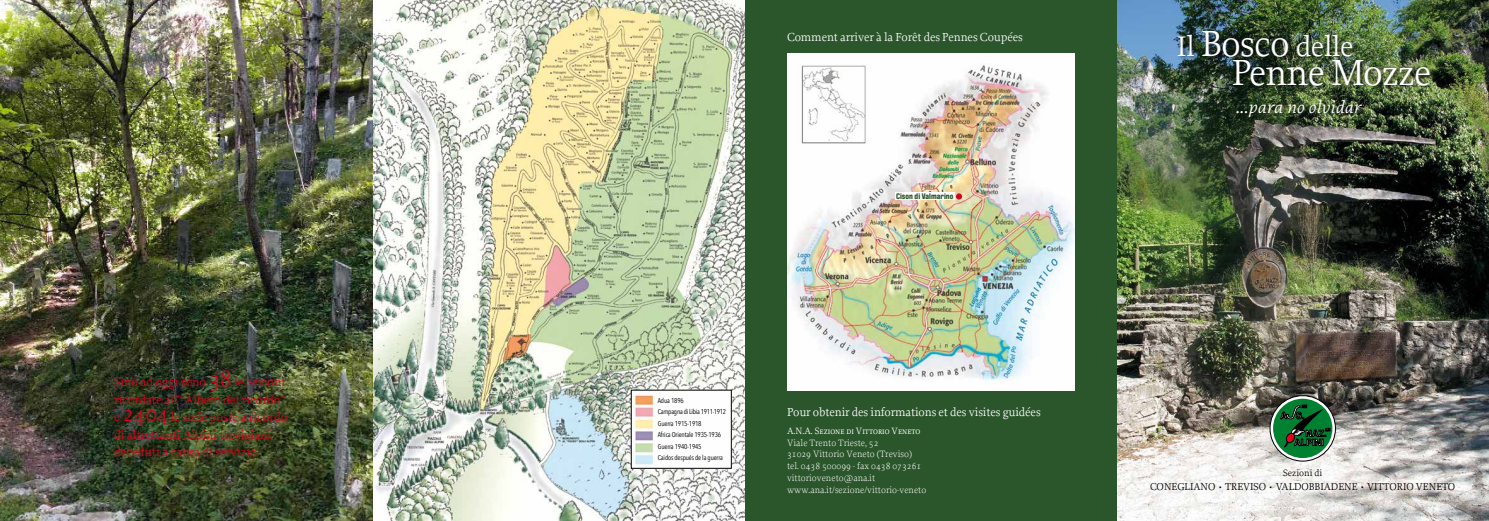
<style>
.page{position:relative;width:1489px;height:521px;background:#fff}
.page>*{position:absolute;margin:0;border:0;box-sizing:border-box;transform-origin:0 0}
.t1{font:38.24px "Proforma";letter-spacing:-.02em;color:#fff}
.t2{font:29.84px "Proforma";letter-spacing:-.02em;color:#fff}
.t3{font:italic 18.2px "Proforma";letter-spacing:.02em;color:#fff}
.t4{font:13.04px/17.6px "Proforma";letter-spacing:-.01em;color:#da001c}
.t5{font:12.25px "Proforma";letter-spacing:-.01em;color:#fff}
.t6{font:10.5px "Proforma";color:#000}
.t7{font:300 9.62px/11.7px "Proforma";color:#fff}
.t8{font:9.62px "Proforma Book SC";color:#fff}
.t9{font:9.62px "Proforma";color:#000}
.t10{font:900 7.96px "Brauer Neue";color:#2b562b}
.t11{font:7px/11.5px "Avenir Next Condensed";letter-spacing:-.02em;color:#000}
.s1{font-size:23.54px}
.s2{font-size:38.24px}
</style>
<div class="page">
<div style="left:744px;top:0;width:372px;height:521px;background:#2b562b"></div>
<img style="left:1116px;top:0;width:372px;height:521px">
<div style="left:1176px;top:28px;width:259px;height:62px;background:#000;opacity:.75"></div>
<div style="left:1237px;top:98px;width:130px;height:22px;background:#000;opacity:.75"></div>
<img style="left:0;top:0;width:744px;height:521px">
<svg style="left:1269px;top:396px;width:66px;height:65px"></svg>
<div style="left:1269px;top:395px;width:66px;height:66px;border:1px solid #000;border-radius:50%"></div>
<div style="left:1272px;top:399px;width:60px;height:59px;background:#008132;border-radius:50%"></div>
<svg style="left:1280px;top:405px;width:49px;height:42px"></svg>
<img style="left:787px;top:53px;width:286px;height:338px">
<svg style="left:955px;top:193px;width:7px;height:7px"></svg>
<div style="left:895px;top:193px;width:59px;height:7px;background:#fff"></div>
<img style="left:633px;top:392px;width:96px;height:74px">
<p class="t4" style="left:114px;top:373px;width:175px">Sino ad oggi sono <span class="s1">38</span> le Sezioni ricordate all’“Albero del ricordo” e <span class="s1">2404</span> le stele poste a ricordo di altrettanti Alpini trevigiani deceduti a causa di servizio.</p>
<p class="t5" style="left:787px;top:29px;width:237px">Comment arriver à la Forêt des Pennes Coupées</p>
<p class="t10" style="left:896px;top:192px;width:59px">Cison di Valmarino</p>
<p class="t11" style="left:658px;top:394px;width:70px">Adua 1896<br>Campagna di Libia 1911-1912<br>Guerra 1915-1918<br>Africa Orientale 1935-1936<br>Guerra 1940-1945<br>Caidos después de la guerra</p>
<p class="t5" style="left:787px;top:405px;width:255px">Pour obtenir des informations et des visites guidées</p>
<p class="t8" style="left:787px;top:425px;width:135px">A.N.A. Sezione di Vittorio Veneto</p>
<p class="t7" style="left:787px;top:436px;width:141px">Viale Trento Trieste, 52<br>31029 Vittorio Veneto (Treviso) tel. 0438 500099 - fax 0438 073261 vittorioveneto@ana.it www.ana.it/sezione/vittorio-veneto</p>
<h2 class="t2" style="left:1176px;top:28px;width:178px">Il <span class="s2">Bosco</span> delle</h2>
<h1 class="t1" style="left:1231px;top:49px;width:201px">Penne Mozze</h1>
<h3 class="t3" style="left:1235px;top:95px;width:126px">...para no olvidar</h3>
<p class="t9" style="left:1282px;top:466px;width:41px">Sezioni di</p>
<p class="t6" style="left:1150px;top:480px;width:307px">CONEGLIANO <sup>.</sup> TREVISO <sup>.</sup> VALDOBBIADENE <sup>.</sup> VITTORIO VENETO</p>
</div>
